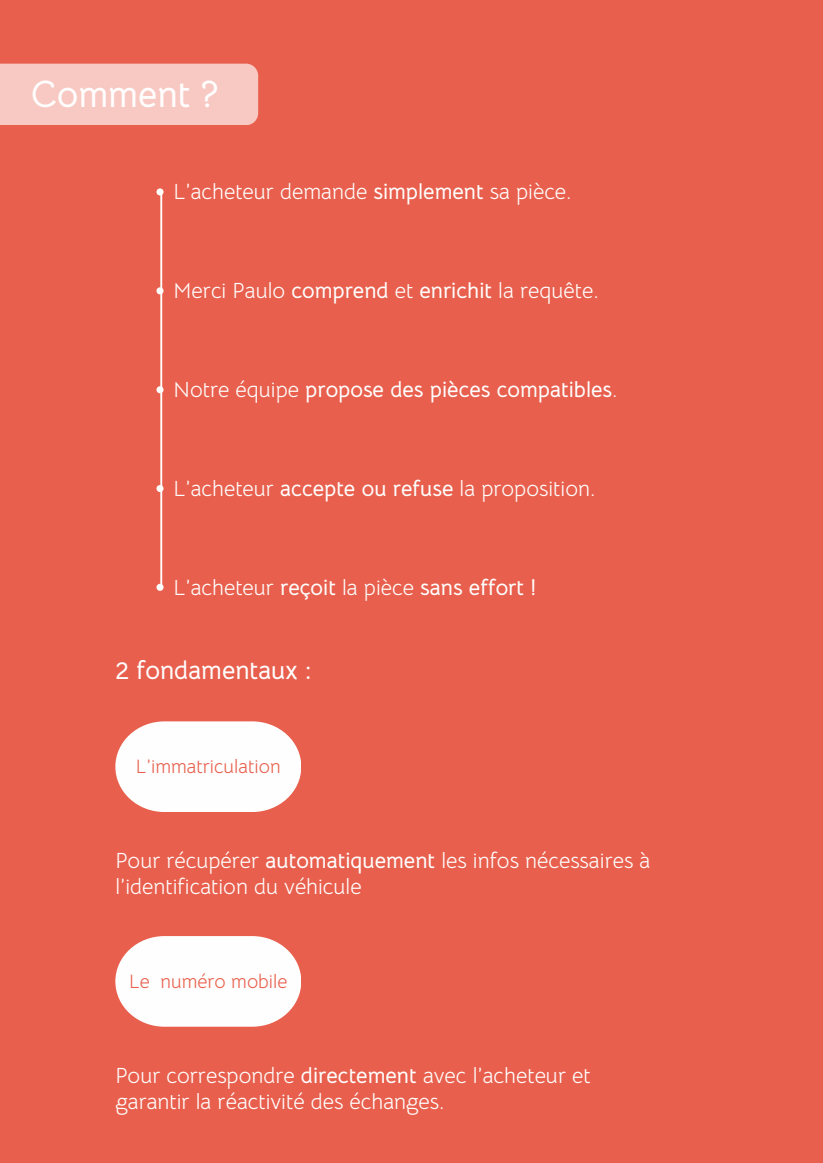
<style>
.page{position:relative;width:823px;height:1163px;background:#fff}
.page>*{position:absolute;margin:0;border:0;box-sizing:border-box;transform-origin:0 0}
.t1{font:700 36.88px "Bellota Text";color:#fffefe}
.t2{font:700 25.56px "Bellota Text";color:#fffefe}
.t3{font:21.94px/25.8px "Bellota Text";color:#fffefe}
.t4{font:700 21.94px "Bellota Text";color:#fffefe}
.t5{font:19.38px "Bellota Text";color:#e8604d}
.s1{font-weight:700}
.s2{font-weight:400}
</style>
<div class="page">
<div style="left:0;top:0;width:822px;height:1162px;background:#e8604d"></div>
<svg style="left:156px;top:188px;width:7px;height:7px"></svg>
<svg style="left:156px;top:287px;width:7px;height:7px"></svg>
<svg style="left:156px;top:386px;width:7px;height:7px"></svg>
<svg style="left:156px;top:485px;width:7px;height:7px"></svg>
<svg style="left:156px;top:584px;width:7px;height:7px"></svg>
<div style="left:0;top:64px;width:258px;height:61px;background:#f8c9c3"></div>
<svg style="left:115px;top:721px;width:186px;height:91px"></svg>
<svg style="left:115px;top:936px;width:186px;height:90px"></svg>
<hr style="left:160px;top:192px;width:2px;height:395px;background:#fff">
<h3 class="t1" style="left:31px;top:71px;width:189px">Comment ?</h3>
<h1 class="t3" style="left:173px;top:179px;width:399px">L’acheteur demande <span class="s1">simplement</span> sa pièce.</h1>
<p class="t3" style="left:173px;top:278px;width:426px">Merci Paulo <span class="s1">comprend</span> et <span class="s1">enrichit</span> la requête.</p>
<p class="t4" style="left:173px;top:376px;width:445px"><span class="s2">Notre équipe</span> propose des pièces compatibles<span class="s2">.</span></p>
<p class="t3" style="left:173px;top:475px;width:423px">L’acheteur <span class="s1">accepte ou refuse</span> la proposition.</p>
<p class="t3" style="left:173px;top:574px;width:364px">L’acheteur <span class="s1">reçoit</span> la pièce <span class="s1">sans effort !</span></p>
<p class="t2" style="left:115px;top:654px;width:197px">2 fondamentaux :</p>
<p class="t5" style="left:136px;top:754px;width:146px">L’immatriculation</p>
<h2 class="t3" style="left:115px;top:848px;width:536px">Pour récupérer <span class="s1">automatiquement</span> les infos nécessaires à l’identification du véhicule</h2>
<h3 class="t5" style="left:129px;top:969px;width:160px">Le numéro mobile</h3>
<p class="t3" style="left:115px;top:1062px;width:476px">Pour correspondre <span class="s1">directement</span> avec l’acheteur et garantir la réactivité des échanges.</p>
</div>
